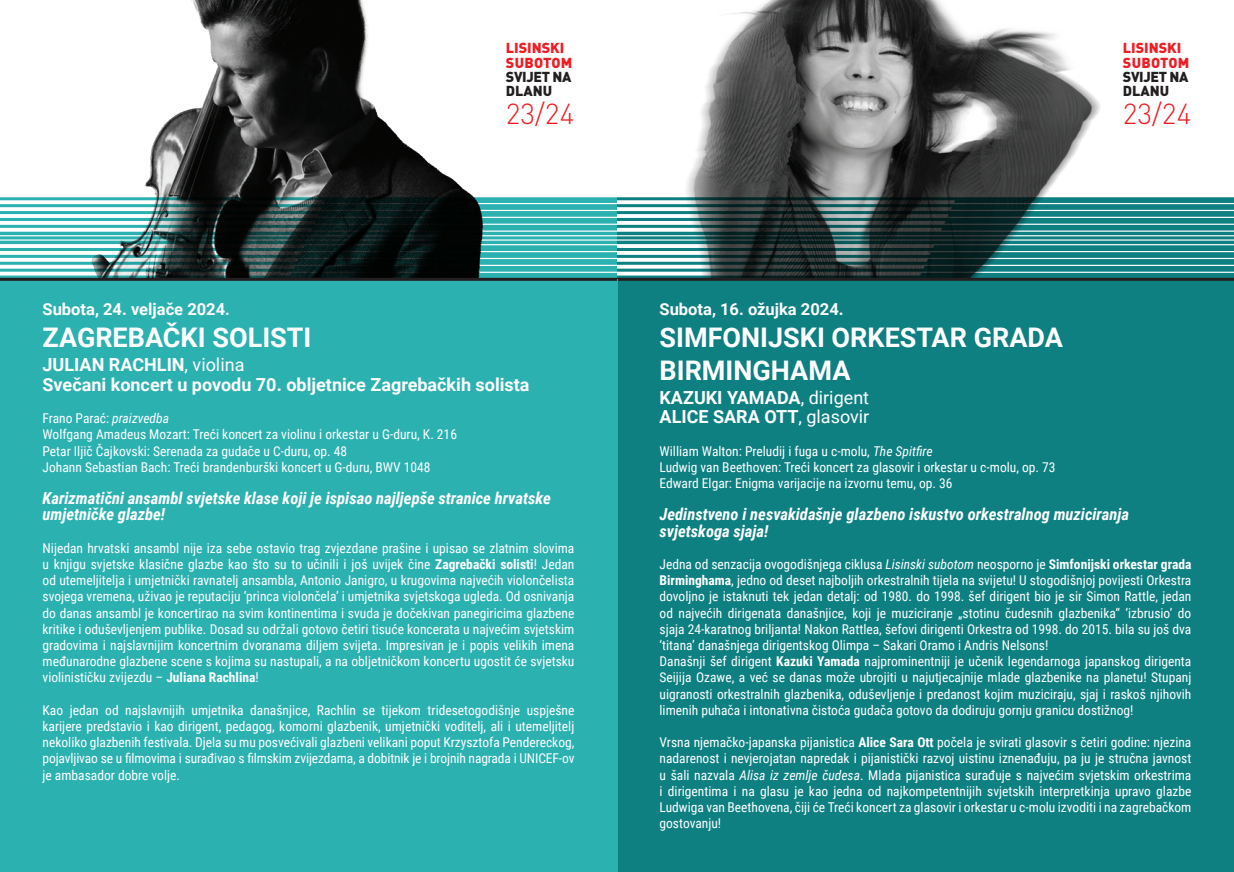
<style>
.page{position:relative;width:1234px;height:872px;background:#fff}
.page>*{position:absolute;margin:0;border:0;box-sizing:border-box;transform-origin:0 0}
.t1{font:300 28.5px "DIN Pro";color:#ee1d23}
.t2{font:700 27px/32.4px "Roboto";color:#fff}
.t3{font:700 18px/19.5px "Roboto";color:#fff}
.t4{font:italic 700 16.5px/16.2px "Roboto Condensed";color:#fff}
.t5{font:700 16.5px "Roboto";color:#fff}
.t6{font:900 14.25px/14.1px "DIN Pro";color:#ee1d23}
.t7{font:900 14.25px/14.1px "DIN Pro";letter-spacing:-.025em;color:#231f20}
.t8{font:13.5px/16.2px "Roboto Condensed";color:#fff}
.s1{font-weight:400}
.s2{font-style:italic}
.s3{font-weight:700}
</style>
<div class="page">
<img style="left:686px;top:0;width:414px;height:197px">
<svg style="left:617px;top:197px;width:616px;height:81px;background:#396c6d"></svg>
<div style="left:617px;top:279px;width:616px;height:593px;background:#0e8082"></div>
<hr style="left:617px;top:278px;width:616px;height:3px;background:#231f20">
<img style="left:144px;top:0;width:330px;height:197px">
<svg style="left:0;top:197px;width:617px;height:81px;background:#417070"></svg>
<div style="left:0;top:279px;width:617px;height:593px;background:#2cb1b1"></div>
<hr style="left:0;top:278px;width:617px;height:3px;background:#231f20">
<p class="t6" style="left:506px;top:41px;width:68px">LISINSKI<br>SUBOTOM</p>
<p class="t7" style="left:506px;top:69px;width:67px">SVIJET NA<br>DLANU</p>
<h1 class="t1" style="left:506px;top:94px;width:70px">23/24</h1>
<p class="t5" style="left:43px;top:297px;width:189px">Subota, 24. veljače 2024.</p>
<h2 class="t2" style="left:43px;top:320px;width:270px">ZAGREBAČKI SOLISTI</h2>
<h3 class="t3" style="left:43px;top:354px;width:488px">JULIAN RACHLIN<span class="s1">, violina<br></span>Svečani koncert u povodu 70. obljetnice Zagrebačkih solista</h3>
<p class="t8" style="left:43px;top:410px;width:416px">Frano Parać: <span class="s2">praizvedba<br></span>Wolfgang Amadeus Mozart: Treći koncert za violinu i orkestar u G-duru, K. 216<br>Petar Iljič Čajkovski: Serenada za gudače u C-duru, op. 48<br>Johann Sebastian Bach: Treći brandenburški koncert u G-duru, BWV 1048</p>
<p class="t4" style="left:43px;top:489px;width:509px">Karizmatični ansambl svjetske klase koji je ispisao najljepše stranice hrvatske umjetničke glazbe!</p>
<p class="t8" style="left:43px;top:539px;width:533px;text-align:justify">Nijedan hrvatski ansambl nije iza sebe ostavio trag zvjezdane prašine i upisao se zlatnim slovima u knjigu svjetske klasične glazbe kao što su to učinili i još uvijek čine <span class="s3">Zagrebački solisti</span>! Jedan od utemeljitelja i umjetnički ravnatelj ansambla, Antonio Janigro, u krugovima najvećih violončelista svojega vremena, uživao je reputaciju ‘princa violončela’ i umjetnika svjetskoga ugleda. Od osnivanja do danas ansambl je koncertirao na svim kontinentima i svuda je dočekivan panegiricima glazbene kritike i oduševljenjem publike. Dosad su održali gotovo četiri tisuće koncerata u najvećim svjetskim gradovima i najslavnijim koncertnim dvoranama diljem svijeta. Impresivan je i popis velikih imena međunarodne glazbene scene s kojima su nastupali, a na obljetničkom koncertu ugostit će svjetsku violinističku zvijezdu – <span class="s3">Juliana Rachlina</span>!</p>
<p class="t8" style="left:43px;top:701px;width:533px;text-align:justify">Kao jedan od najslavnijih umjetnika današnjice, Rachlin se tijekom tridesetogodišnje uspješne karijere predstavio i kao dirigent, pedagog, komorni glazbenik, umjetnički voditelj, ali i utemeljitelj nekoliko glazbenih festivala. Djela su mu posvećivali glazbeni velikani poput Krzysztofa Pendereckog, pojavljivao se u filmovima i surađivao s filmskim zvijezdama, a dobitnik je i brojnih nagrada i UNICEF-ov je ambasador dobre volje.</p>
<p class="t6" style="left:1122px;top:41px;width:68px">LISINSKI<br>SUBOTOM</p>
<p class="t7" style="left:1122px;top:69px;width:67px">SVIJET NA<br>DLANU</p>
<h1 class="t1" style="left:1122px;top:94px;width:70px">23/24</h1>
<p class="t5" style="left:659px;top:297px;width:185px">Subota, 16. ožujka 2024.</p>
<h2 class="t2" style="left:659px;top:320px;width:405px">SIMFONIJSKI ORKESTAR GRADA<br>BIRMINGHAMA</h2>
<h3 class="t3" style="left:659px;top:387px;width:211px">KAZUKI YAMADA<span class="s1">, dirigent<br></span>ALICE SARA OTT<span class="s1">, glasovir</span></h3>
<p class="t8" style="left:659px;top:442px;width:397px">William Walton: Preludij i fuga u c-molu, <span class="s2">The Spitfire<br></span>Ludwig van Beethoven: Treći koncert za glasovir i orkestar u c-molu, op. 73<br>Edward Elgar: Enigma varijacije na izvornu temu, op. 36</p>
<p class="t4" style="left:659px;top:506px;width:471px">Jedinstveno i nesvakidašnje glazbeno iskustvo orkestralnog muziciranja svjetskoga sjaja!</p>
<p class="t8" style="left:659px;top:555px;width:533px">Jedna od senzacija ovogodišnjega ciklusa <span class="s2">Lisinski subotom</span> neosporno je <span class="s3">Simfonijski orkestar grada Birminghama</span>, jedno od deset najboljih orkestralnih tijela na svijetu! U stogodišnjoj povijesti Orkestra dovoljno je istaknuti tek jedan detalj: od 1980. do 1998. šef dirigent bio je sir Simon Rattle, jedan od najvećih dirigenata današnjice, koji je muziciranje „stotinu čudesnih glazbenika“ ‘izbrusio’ do sjaja 24-karatnog briljanta! Nakon Rattlea, šefovi dirigenti Orkestra od 1998. do 2015. bila su još dva ‘titana’ današnjega dirigentskog Olimpa – Sakari Oramo i Andris Nelsons!<br>Današnji šef dirigent <span class="s3">Kazuki Yamada</span> najprominentniji je učenik legendarnoga japanskog dirigenta Seijija Ozawe, a već se danas može ubrojiti u najutjecajnije mlade glazbenike na planetu! Stupanj uigranosti orkestralnih glazbenika, oduševljenje i predanost kojim muziciraju, sjaj i raskoš njihovih limenih puhača i intonativna čistoća gudača gotovo da dodiruju gornju granicu dostižnog!</p>
<p class="t8" style="left:659px;top:734px;width:533px;text-align:justify">Vrsna njemačko-japanska pijanistica <span class="s3">Alice Sara Ott</span> počela je svirati glasovir s četiri godine: njezina nadarenost i nevjerojatan napredak i pijanistički razvoj uistinu iznenađuju, pa ju je stručna javnost u šali nazvala <span class="s2">Alisa iz zemlje čudesa</span>. Mlada pijanistica surađuje s najvećim svjetskim orkestrima i dirigentima i na glasu je kao jedna od najkompetentnijih svjetskih interpretkinja upravo glazbe Ludwiga van Beethovena, čiji će Treći koncert za glasovir i orkestar u c-molu izvoditi i na zagrebačkom gostovanju!</p>
</div>
